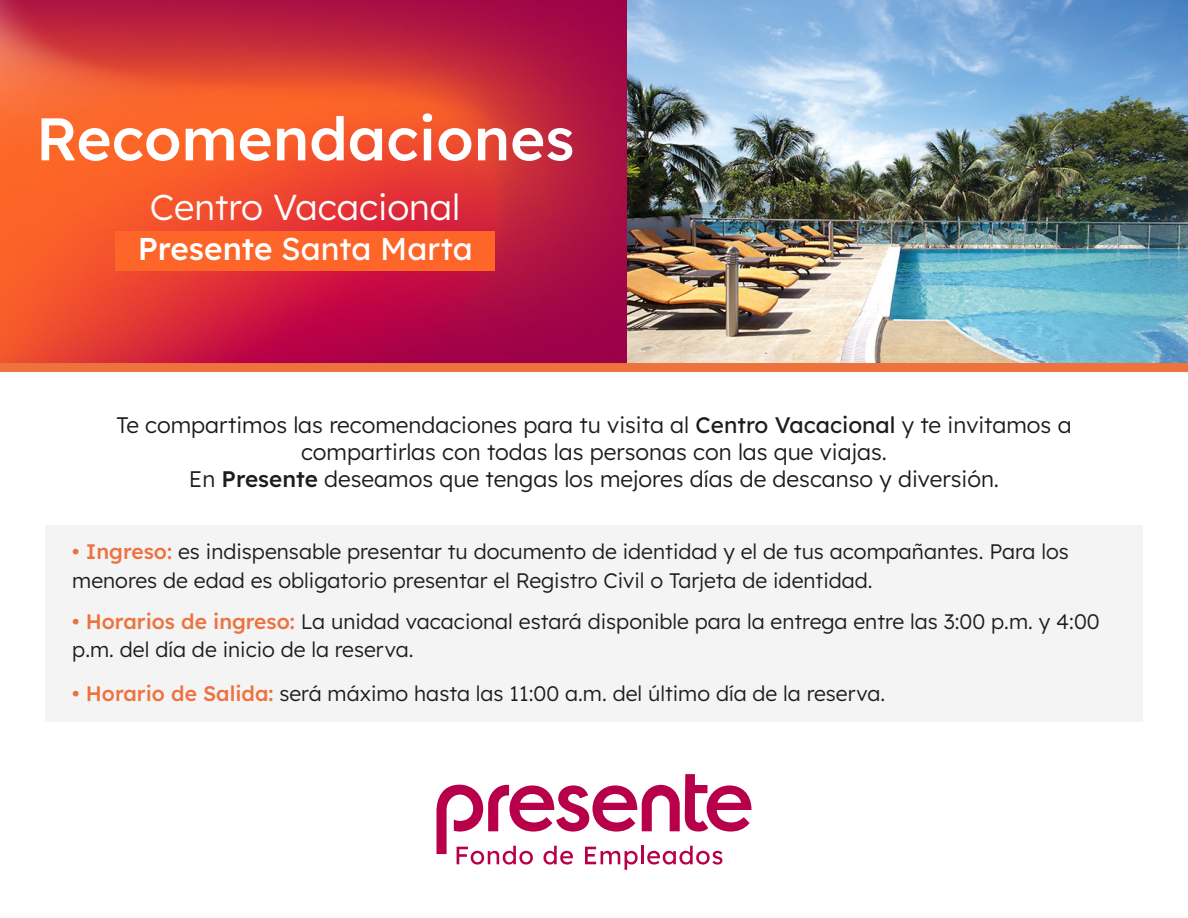
<style>
.page{position:relative;width:1188px;height:918px;background:#fff}
.page>*{position:absolute;margin:0;border:0;box-sizing:border-box;transform-origin:0 0}
.t1{font:500 60px "Lexend";color:#fff}
.t2{font:300 36px "Lexend";color:#fff}
.t3{font:31.5px "Lexend";color:#fff}
.t4{font:300 22.5px/27px "Lexend";color:#1d1d1b;text-align:center}
.t5{font:300 21px/28.5px "Lexend";color:#1d1d1b}
.s1{font-weight:500}
.s2{font-weight:400}
.s3{font-weight:500;color:#ed723d}
</style>
<div class="page">
<img style="left:0;top:0;width:628px;height:363px">
<img style="left:628px;top:0;width:560px;height:363px">
<div style="left:0;top:363px;width:1188px;height:9px;background:#ed723d"></div>
<div style="left:116px;top:231px;width:379px;height:39px;background:#fd6529"></div>
<div style="left:45px;top:525px;width:1098px;height:197px;background:#f4f4f4"></div>
<svg style="left:436px;top:774px;width:316px;height:96px"></svg>
<h1 class="t1" style="left:36px;top:94px;width:540px">Recomendaciones</h1>
<h2 class="t2" style="left:150px;top:181px;width:312px">Centro Vacacional</h2>
<h3 class="t3" style="left:138px;top:226px;width:337px"><span class="s1">Presente</span> Santa Marta</h3>
<p class="t4" style="left:116px;top:410px;width:957px">Te compartimos las recomendaciones para tu visita al <span class="s2">Centro Vacacional</span> y te invitamos a compartirlas con todas las personas con las que viajas.<br>En <span class="s1">Presente</span> deseamos que tengas los mejores días de descanso y diversión.</p>
<p class="t5" style="left:72px;top:536px;width:998px"><span class="s3">• Ingreso:</span> es indispensable presentar tu documento de identidad y el de tus acompañantes. Para los menores de edad es obligatorio presentar el Registro Civil o Tarjeta de identidad.</p>
<p class="t5" style="left:72px;top:606px;width:1029px"><span class="s3">• Horarios de ingreso:</span> La unidad vacacional estará disponible para la entrega entre las 3:00 p.m. y 4:00 p.m. del día de inicio de la reserva.</p>
<p class="t5" style="left:72px;top:678px;width:815px"><span class="s3">• Horario de Salida:</span> será máximo hasta las 11:00 a.m. del último día de la reserva.</p>
</div>
